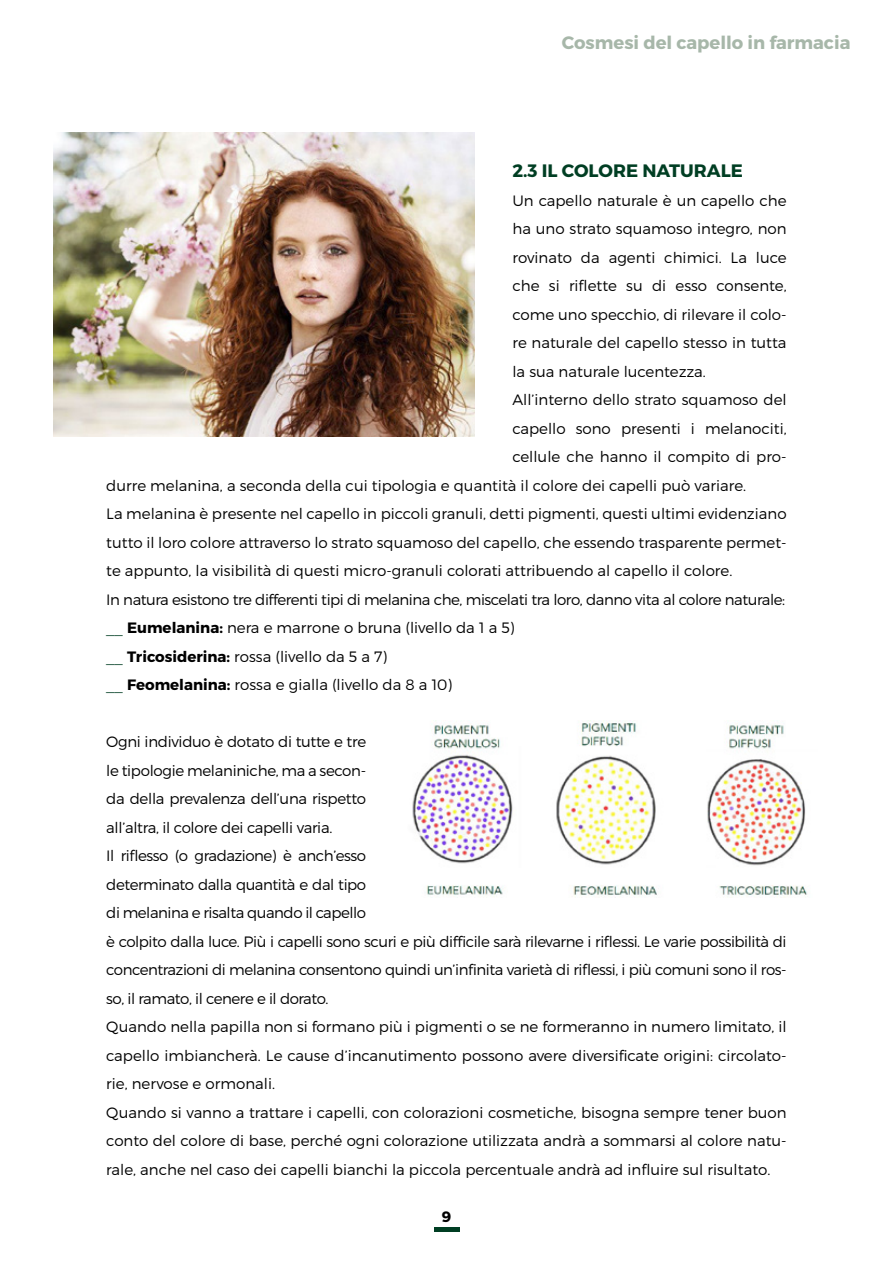
<style>
.page{position:relative;width:893px;height:1263px;background:#fff}
.page>*{position:absolute;margin:0;border:0;box-sizing:border-box;transform-origin:0 0}
.t1{font:700 18px "Montserrat";color:#a7b7a9}
.t2{font:700 18px "Montserrat";color:#003e23}
.t3{font:300 15px/28.5px "Montserrat";letter-spacing:-.02em;color:#000}
.t4{font:300 15px "Montserrat";color:#000}
.t5{font:300 15px "Montserrat";letter-spacing:-.03em;color:#000}
.t6{font:700 15px "Montserrat";color:#000}
.s1{color:#003e23}
.s2{font-weight:700}
</style>
<div class="page">
<div style="left:434px;top:1227px;width:25px;height:5px;background:#003e23"></div>
<img style="left:53px;top:132px;width:421px;height:305px">
<img style="left:412px;top:721px;width:395px;height:177px">
<p class="t1" style="left:562px;top:32px;width:290px">Cosmesi del capello in farmacia</p>
<p class="t2" style="left:512px;top:160px;width:232px">2.3 IL COLORE NATURALE</p>
<p class="t4" style="left:512px;top:191px;width:276px">Un capello naturale è un capello che</p>
<p class="t4" style="left:512px;top:220px;width:276px">ha uno strato squamoso integro, non</p>
<p class="t4" style="left:512px;top:248px;width:276px">rovinato da agenti chimici. La luce</p>
<p class="t4" style="left:512px;top:277px;width:276px">che si riflette su di esso consente,</p>
<p class="t4" style="left:512px;top:305px;width:276px">come uno specchio, di rilevare il colo-</p>
<p class="t4" style="left:512px;top:334px;width:276px">re naturale del capello stesso in tutta</p>
<p class="t4" style="left:512px;top:362px;width:195px">la sua naturale lucentezza.</p>
<p class="t4" style="left:512px;top:391px;width:276px">All’interno dello strato squamoso del</p>
<p class="t4" style="left:512px;top:419px;width:276px">capello sono presenti i melanociti,</p>
<p class="t4" style="left:512px;top:448px;width:276px">cellule che hanno il compito di pro-</p>
<p class="t4" style="left:106px;top:476px;width:641px">durre melanina, a seconda della cui tipologia e quantità il colore dei capelli può variare.</p>
<p class="t4" style="left:106px;top:505px;width:682px">La melanina è presente nel capello in piccoli granuli, detti pigmenti, questi ultimi evidenziano</p>
<p class="t4" style="left:106px;top:533px;width:682px">tutto il loro colore attraverso lo strato squamoso del capello, che essendo trasparente permet-</p>
<p class="t4" style="left:106px;top:562px;width:627px">te appunto, la visibilità di questi micro-granuli colorati attribuendo al capello il colore.</p>
<p class="t5" style="left:106px;top:590px;width:680px">In natura esistono tre differenti tipi di melanina che, miscelati tra loro, danno vita al colore naturale:</p>
<p class="t4" style="left:106px;top:619px;width:410px"><span class="s1">__</span> <span class="s2">Eumelanina:</span> nera e marrone o bruna (livello da 1 a 5)</p>
<p class="t4" style="left:106px;top:647px;width:283px"><span class="s1">__</span> <span class="s2">Tricosiderina:</span> rossa (livello da 5 a 7)</p>
<p class="t4" style="left:106px;top:676px;width:347px"><span class="s1">__</span> <span class="s2">Feomelanina:</span> rossa e gialla (livello da 8 a 10)</p>
<p class="t3" style="left:106px;top:727px;width:682px">Ogni individuo è dotato di tutte e tre<br>le tipologie melaniniche, ma a secon-<br>da della prevalenza dell’una rispetto<br>all’altra, il colore dei capelli varia.<br>Il riflesso (o gradazione) è anch’esso<br>determinato dalla quantità e dal tipo<br>di melanina e risalta quando il capello<br>è colpito dalla luce. Più i capelli sono scuri e più difficile sarà rilevarne i riflessi. Le varie possibilità di concentrazioni di melanina consentono quindi un’infinita varietà di riflessi, i più comuni sono il ros&shy;so, il ramato, il cenere e il dorato.<br>Quando nella papilla non si formano più i pigmenti o se ne formeranno in numero limitato, il capello imbiancherà. Le cause d’incanutimento possono avere diversificate origini: circolato&shy;rie, nervose e ormonali.<br>Quando si vanno a trattare i capelli, con colorazioni cosmetiche, bisogna sempre tener buon conto del colore di base, perché ogni colorazione utilizzata andrà a sommarsi al colore natu&shy;rale, anche nel caso dei capelli bianchi la piccola percentuale andrà ad influire sul risultato.</p>
<p class="t6" style="left:442px;top:1207px;width:11px">9</p>
</div>
